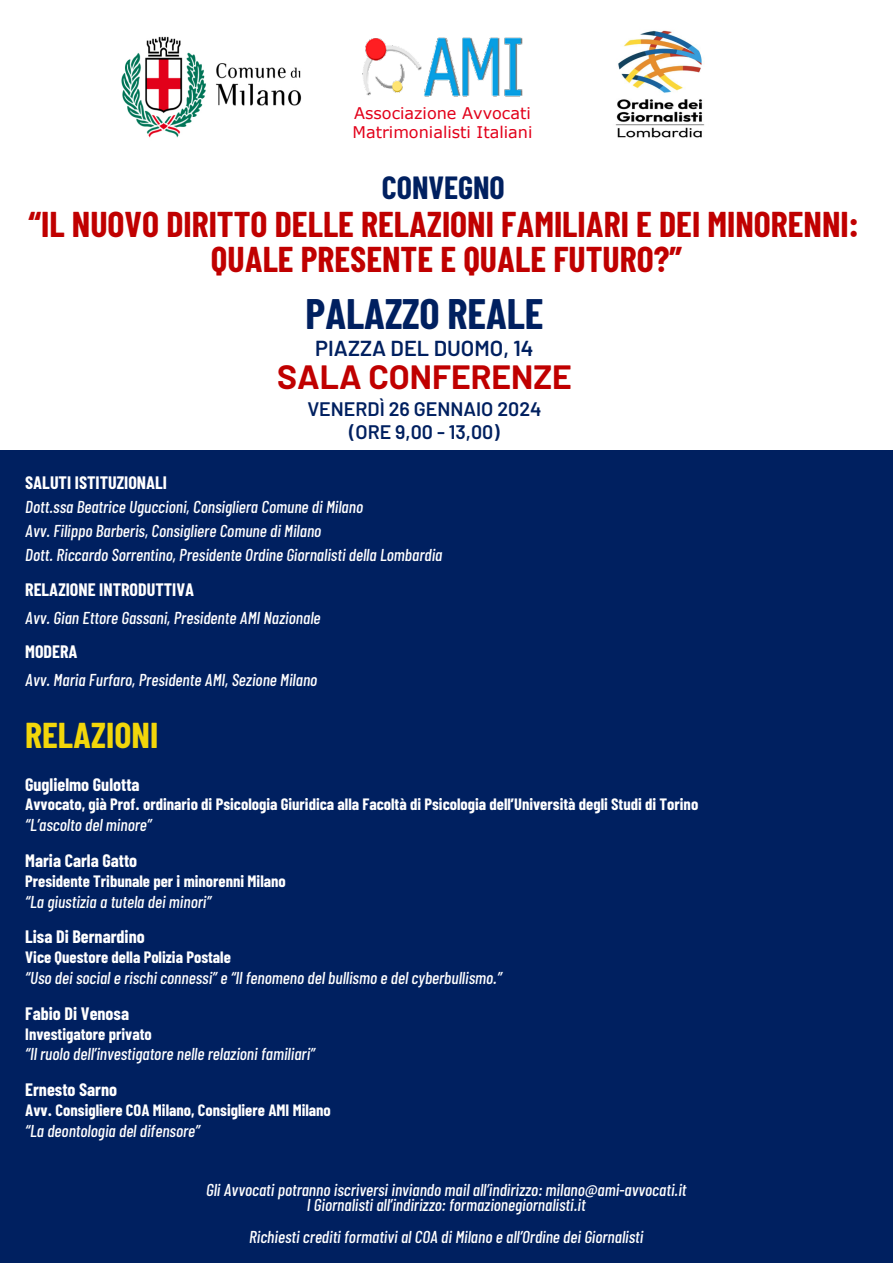
<style>
.page{position:relative;width:893px;height:1263px;background:#fff}
.page>*{position:absolute;margin:0;border:0;box-sizing:border-box;transform-origin:0 0}
.t1{font:700 42.75px "Barlow Condensed";letter-spacing:-.01em;color:#002060}
.t2{font:700 36px "Barlow Condensed";color:#f2d60a}
.t3{font:700 35.92px/35.2px "Barlow Condensed";color:#c00000;text-align:center}
.t4{font:700 33.75px "Barlow";color:#c00000}
.t5{font:700 32.17px "Barlow Condensed";color:#002060}
.t6{font:600 21.75px "Barlow";color:#002060}
.t7{font:600 19.65px/23.5px "Barlow";color:#002060;text-align:center}
.t8{font:700 18.08px "Barlow Condensed";color:#fff}
.t9{font:italic 500 17.25px/24px "Barlow Condensed";color:#fff}
.t10{font:700 16.5px "Barlow Condensed";color:#fff}
.t11{font:16.05px/19.3px "Verdana";color:#e2001a}
</style>
<div class="page">
<div style="left:0;top:451px;width:893px;height:812px;background:#002060"></div>
<img style="left:362px;top:37px;width:161px;height:60px">
<img style="left:615px;top:30px;width:90px;height:108px">
<img style="left:121px;top:36px;width:181px;height:102px">
<p class="t11" style="left:352px;top:103px;width:181px">Associazione Avvocati<br>Matrimonialisti Italiani</p>
<h3 class="t5" style="left:382px;top:167px;width:124px">CONVEGNO</h3>
<h3 class="t3" style="left:28px;top:206px;width:832px">“IL NUOVO DIRITTO DELLE RELAZIONI FAMILIARI E DEI MINORENNI:<br>QUALE PRESENTE E QUALE FUTURO?”</h3>
<h1 class="t1" style="left:306px;top:288px;width:239px">PALAZZO REALE</h1>
<p class="t6" style="left:315px;top:334px;width:220px">PIAZZA DEL DUOMO, 14</p>
<h3 class="t4" style="left:277px;top:355px;width:296px">SALA CONFERENZE</h3>
<p class="t7" style="left:307px;top:396px;width:236px">VENERDÌ 26 GENNAIO 2024 (ORE 9,00 - 13,00)</p>
<p class="t8" style="left:25px;top:471px;width:143px">SALUTI ISTITUZIONALI</p>
<p class="t9" style="left:25px;top:495px;width:419px">Dott.ssa Beatrice Uguccioni, Consigliera Comune di Milano<br>Avv. Filippo Barberis, Consigliere Comune di Milano<br>Dott. Riccardo Sorrentino, Presidente Ordine Giornalisti della Lombardia</p>
<p class="t8" style="left:25px;top:579px;width:171px">RELAZIONE INTRODUTTIVA</p>
<p class="t9" style="left:25px;top:606px;width:297px">Avv. Gian Ettore Gassani, Presidente AMI Nazionale</p>
<p class="t8" style="left:25px;top:641px;width:54px">MODERA</p>
<p class="t9" style="left:25px;top:668px;width:294px">Avv. Maria Furfaro, Presidente AMI, Sezione Milano</p>
<h2 class="t2" style="left:25px;top:712px;width:135px">RELAZIONI</h2>
<p class="t8" style="left:25px;top:773px;width:116px">Guglielmo Gulotta</p>
<p class="t10" style="left:25px;top:794px;width:675px">Avvocato, già Prof. ordinario di Psicologia Giuridica alla Facoltà di Psicologia dell’Università degli Studi di Torino</p>
<p class="t9" style="left:25px;top:812px;width:128px">“L’ascolto del minore”</p>
<p class="t8" style="left:25px;top:849px;width:114px">Maria Carla Gatto</p>
<p class="t10" style="left:25px;top:871px;width:262px">Presidente Tribunale per i minorenni Milano</p>
<p class="t9" style="left:25px;top:889px;width:188px">“La giustizia a tutela dei minori”</p>
<p class="t8" style="left:25px;top:926px;width:121px">Lisa Di Bernardino</p>
<p class="t10" style="left:25px;top:947px;width:207px">Vice Questore della Polizia Postale</p>
<p class="t9" style="left:25px;top:965px;width:478px">“Uso dei social e rischi connessi” e “Il fenomeno del bullismo e del cyberbullismo.”</p>
<p class="t8" style="left:25px;top:1002px;width:105px">Fabio Di Venosa</p>
<p class="t10" style="left:25px;top:1023px;width:128px">Investigatore privato</p>
<p class="t9" style="left:25px;top:1042px;width:291px">“Il ruolo dell’investigatore nelle relazioni familiari”</p>
<p class="t8" style="left:25px;top:1079px;width:94px">Ernesto Sarno</p>
<p class="t10" style="left:25px;top:1100px;width:307px">Avv. Consigliere COA Milano, Consigliere AMI Milano</p>
<p class="t9" style="left:25px;top:1118px;width:176px">“La deontologia del difensore”</p>
<p class="t9" style="left:206px;top:1181px;width:482px;line-height:15.8px;text-align:center">Gli Avvocati potranno iscriversi inviando mail all’indirizzo: milano@ami-avvocati.it<br>I Giornalisti all’indirizzo: formazionegiornalisti.it</p>
<p class="t9" style="left:249px;top:1224px;width:396px">Richiesti crediti formativi al COA di Milano e all’Ordine dei Giornalisti</p>
</div>
